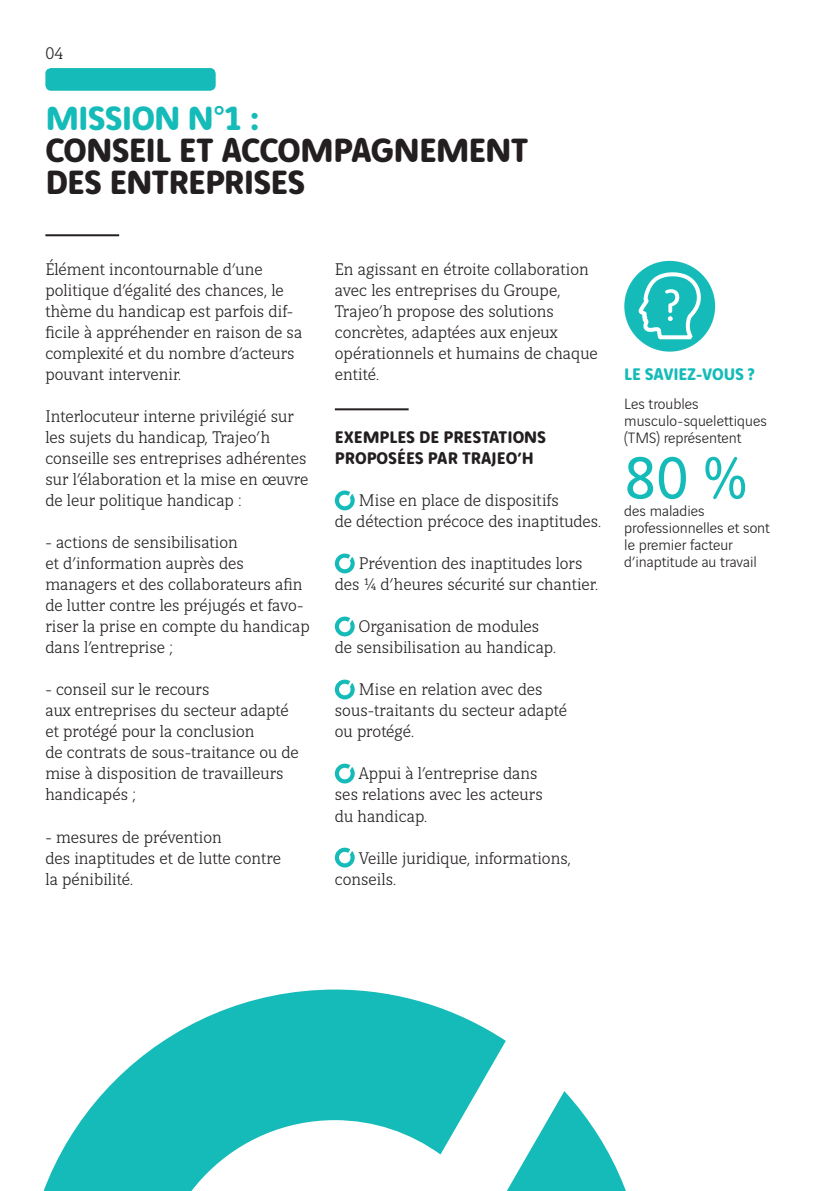
<style>
.page{position:relative;width:840px;height:1191px;background:#fff}
.page>*{position:absolute;margin:0;border:0;box-sizing:border-box;transform-origin:0 0}
.t1{font:64px "Vinci Rounded";color:#15bbb8}
.TITRES{font:700 36px/32px "Vinci Rounded";letter-spacing:-.02em;color:#231f20}
.TITRES-2{font:700 36px "Vinci Rounded";letter-spacing:-.02em;color:#15bbb8}
.TXT_COURANT{font:300 18px/21px "Vinci Serif";color:#231f20}
.INTERS{font:700 18px "Vinci Rounded";color:#231f20}
.INTERS-2{font:700 18px "Vinci Rounded";letter-spacing:-.01em;color:#15bbb8}
.TITRES-3{font:300 18px "Vinci Serif";color:#231f20}
.TXT_PETITES_COLS{font:300 16px/17px "Vinci Sans";color:#231f20}
</style>
<div class="page">
<svg style="left:334px;top:490px;width:20px;height:20px"></svg>
<svg style="left:334px;top:553px;width:20px;height:20px"></svg>
<svg style="left:334px;top:616px;width:20px;height:20px"></svg>
<svg style="left:334px;top:679px;width:20px;height:20px"></svg>
<svg style="left:334px;top:763px;width:20px;height:20px"></svg>
<svg style="left:334px;top:847px;width:20px;height:20px"></svg>
<div style="left:624px;top:261px;width:90px;height:90px;background:#15bbb8;border-radius:50%"></div>
<svg style="left:636px;top:268px;width:66px;height:84px"></svg>
<hr style="left:45px;top:234px;width:74px;height:2px;background:#231f20">
<hr style="left:334px;top:408px;width:74px;height:2px;background:#231f20">
<div style="left:45px;top:68px;width:170px;height:23px;background:#15bbb8;border-radius:6px"></div>
<svg style="left:43px;top:989px;width:583px;height:202px;fill:#15bbb8"></svg>
<p class="TITRES-3" style="left:45px;top:41px;width:20px">04</p>
<p class="TITRES-2" style="left:45px;top:91px;width:215px">MISSION N°1 :</p>
<p class="TITRES" style="left:45px;top:131px;width:484px">CONSEIL ET ACCOMPAGNEMENT<br>DES ENTREPRISES</p>
<p class="TXT_COURANT" style="left:45px;top:258px;width:258px">Élément incontournable d’une politique d’égalité des chances, le thème du handicap est parfois dif&shy;ficile à appréhender en raison de sa complexité et du nombre d’acteurs pouvant intervenir.</p>
<p class="TXT_COURANT" style="left:45px;top:405px;width:264px">Interlocuteur interne privilégié sur les sujets du handicap, Trajeo’h conseille ses entreprises adhérentes sur l’élaboration et la mise en œuvre de leur politique handicap :</p>
<p class="TXT_COURANT" style="left:45px;top:531px;width:266px">- actions de sensibilisation<br>et d’information auprès des managers et des collaborateurs afin de lutter contre les préjugés et favo&shy;riser la prise en compte du handicap dans l’entreprise ;</p>
<p class="TXT_COURANT" style="left:45px;top:678px;width:165px">- conseil sur le recours</p>
<p class="TXT_COURANT" style="left:45px;top:699px;width:255px">aux entreprises du secteur adapté et protégé pour la conclusion<br>de contrats de sous-traitance ou de mise à disposition de travailleurs handicapés ;</p>
<p class="TXT_COURANT" style="left:45px;top:825px;width:178px">- mesures de prévention</p>
<p class="TXT_COURANT" style="left:45px;top:846px;width:237px">des inaptitudes et de lutte contre</p>
<p class="TXT_COURANT" style="left:45px;top:867px;width:89px">la pénibilité.</p>
<p class="TXT_COURANT" style="left:334px;top:258px;width:255px">En agissant en étroite collaboration avec les entreprises du Groupe,</p>
<p class="TXT_COURANT" style="left:334px;top:300px;width:224px">Trajeo’h propose des solutions concrètes, adaptées aux enjeux</p>
<p class="TXT_COURANT" style="left:334px;top:342px;width:264px">opérationnels et humains de chaque entité.</p>
<p class="INTERS" style="left:334px;top:424px;width:213px">EXEMPLES DE PRESTATIONS</p>
<p class="INTERS" style="left:334px;top:445px;width:200px">PROPOSÉES PAR TRAJEO’H</p>
<p class="TXT_COURANT" style="left:358px;top:489px;width:201px">Mise en place de dispositifs</p>
<p class="TXT_COURANT" style="left:334px;top:510px;width:268px">de détection précoce des inaptitudes.</p>
<p class="TXT_COURANT" style="left:334px;top:552px;width:265px;text-align:center">Prévention des inaptitudes lors<br>des ¼ d’heures sécurité sur chantier.</p>
<p class="TXT_COURANT" style="left:334px;top:615px;width:223px;text-align:center">Organisation de modules<br>de sensibilisation au handicap.</p>
<p class="TXT_COURANT" style="left:334px;top:678px;width:233px;text-align:center">Mise en relation avec des sous-traitants du secteur adapté</p>
<p class="TXT_COURANT" style="left:334px;top:720px;width:81px">ou protégé.</p>
<p class="TXT_COURANT" style="left:334px;top:762px;width:209px;text-align:right">Appui à l’entreprise dans<br>ses relations avec les acteurs</p>
<p class="TXT_COURANT" style="left:334px;top:804px;width:94px">du handicap.</p>
<p class="TXT_COURANT" style="left:334px;top:846px;width:237px;text-indent:24px">Veille juridique, informations, conseils.</p>
<p class="INTERS-2" style="left:624px;top:361px;width:132px">LE SAVIEZ-VOUS ?</p>
<p class="TXT_PETITES_COLS" style="left:624px;top:393px;width:76px">Les troubles</p>
<p class="TXT_PETITES_COLS" style="left:624px;top:410px;width:144px">musculo-squelettiques (TMS) représentent</p>
<p class="t1" style="left:624px;top:434px;width:125px">80 %</p>
<p class="TXT_PETITES_COLS" style="left:624px;top:500px;width:147px">des maladies professionnelles et sont le premier facteur d’inaptitude au travail</p>
</div>
